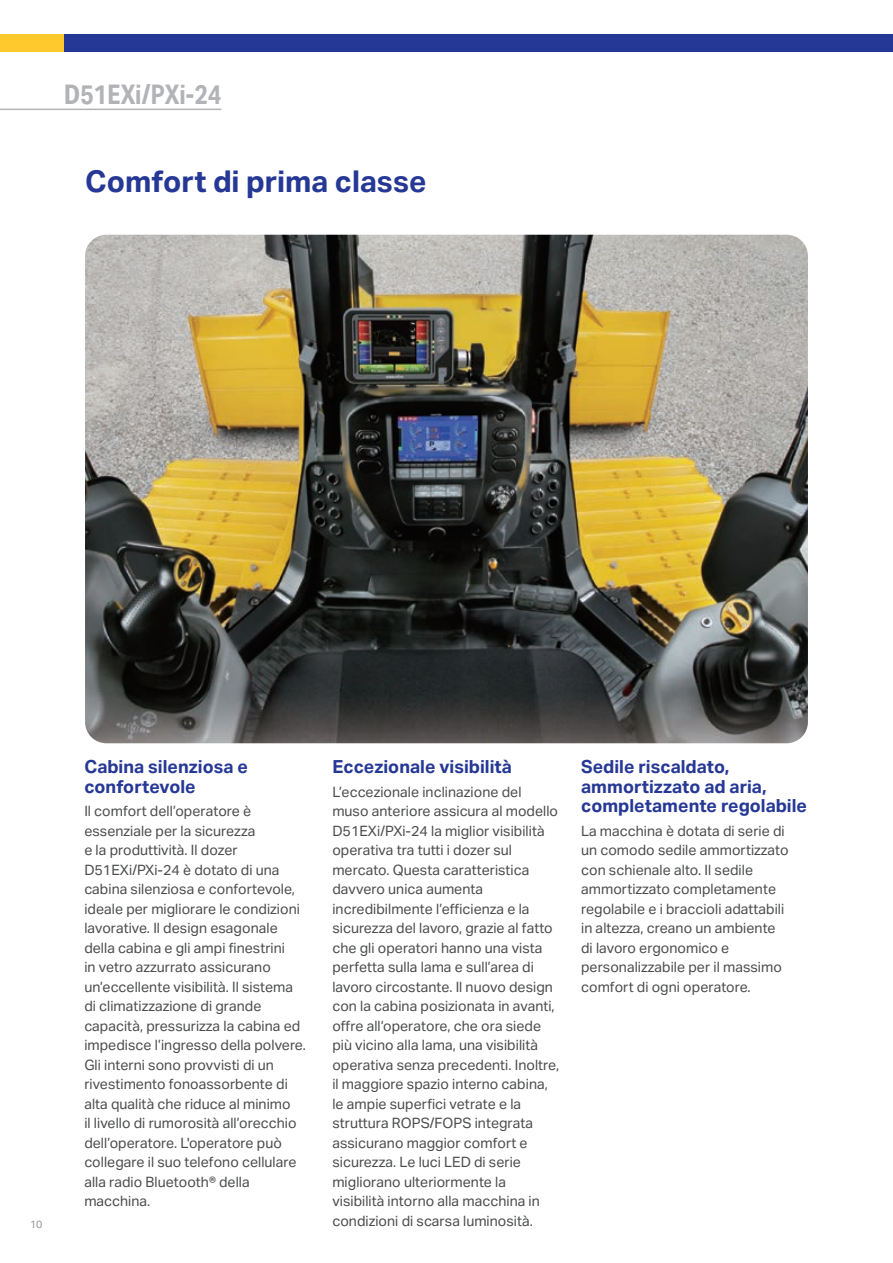
<style>
.page{position:relative;width:893px;height:1263px;background:#fff}
.page>*{position:absolute;margin:0;border:0;box-sizing:border-box;transform-origin:0 0}
.t1{font:700 30px "Aktiv Grotesk";color:#263895}
.t2{font:700 27px "Aktiv Grotesk Cd";color:#b2b3b7}
.t3{font:700 18px/19.5px "Aktiv Grotesk";color:#263895}
.t4{font:14.25px/19.5px "Aktiv Grotesk";color:#4b4c4d}
.t5{font:10.5px "Aktiv Grotesk";color:#939598}
</style>
<div class="page">
<img style="left:85px;top:235px;width:723px;height:508px">
<hr style="left:0;top:109px;width:221px;height:1px;background:#b2b3b7">
<div style="left:0;top:34px;width:143px;height:17px;background:#fec92d"></div>
<div style="left:64px;top:34px;width:829px;height:17px;background:#263895"></div>
<h2 class="t2" style="left:64px;top:79px;width:159px">D51EXi/PXi-24</h2>
<h1 class="t1" style="left:85px;top:164px;width:343px">Comfort di prima classe</h1>
<p class="t5" style="left:30px;top:1218px;width:14px">10</p>
<p class="t3" style="left:84px;top:757px;width:165px">Cabina silenziosa e confortevole</p>
<p class="t4" style="left:84px;top:802px;width:223px">Il comfort dell’operatore è essenziale per la sicurezza<br>e la produttività. Il dozer<br>D51EXi/PXi-24 è dotato di una cabina silenziosa e confortevole, ideale per migliorare le condizioni lavorative. Il design esagonale della cabina e gli ampi finestrini<br>in vetro azzurrato assicurano un’eccellente visibilità. Il sistema di climatizzazione di grande capacità, pressurizza la cabina ed impedisce l’ingresso della polvere.<br>Gli interni sono provvisti di un rivestimento fonoassorbente di alta qualità che riduce al minimo<br>il livello di rumorosità all’orecchio dell’operatore. L'operatore può collegare il suo telefono cellulare alla radio Bluetooth® della macchina.</p>
<p class="t3" style="left:332px;top:757px;width:181px">Eccezionale visibilità</p>
<p class="t4" style="left:332px;top:782px;width:228px">L’eccezionale inclinazione del muso anteriore assicura al modello D51EXi/PXi-24 la miglior visibilità operativa tra tutti i dozer sul mercato. Questa caratteristica davvero unica aumenta incredibilmente l’efficienza e la sicurezza del lavoro, grazie al fatto che gli operatori hanno una vista perfetta sulla lama e sull’area di lavoro circostante. Il nuovo design con la cabina posizionata in avanti, offre all‘operatore, che ora siede più vicino alla lama, una visibilità operativa senza precedenti. Inoltre, il maggiore spazio interno cabina, le ampie superfici vetrate e la struttura ROPS/FOPS integrata assicurano maggior comfort e sicurezza. Le luci LED di serie migliorano ulteriormente la visibilità intorno alla macchina in condizioni di scarsa luminosità.</p>
<p class="t3" style="left:581px;top:757px;width:227px">Sedile riscaldato, ammortizzato ad aria, completamente regolabile</p>
<p class="t4" style="left:581px;top:821px;width:209px">La macchina è dotata di serie di un comodo sedile ammortizzato con schienale alto. Il sedile ammortizzato completamente regolabile e i braccioli adattabili in altezza, creano un ambiente di lavoro ergonomico e personalizzabile per il massimo comfort di ogni operatore.</p>
</div>
